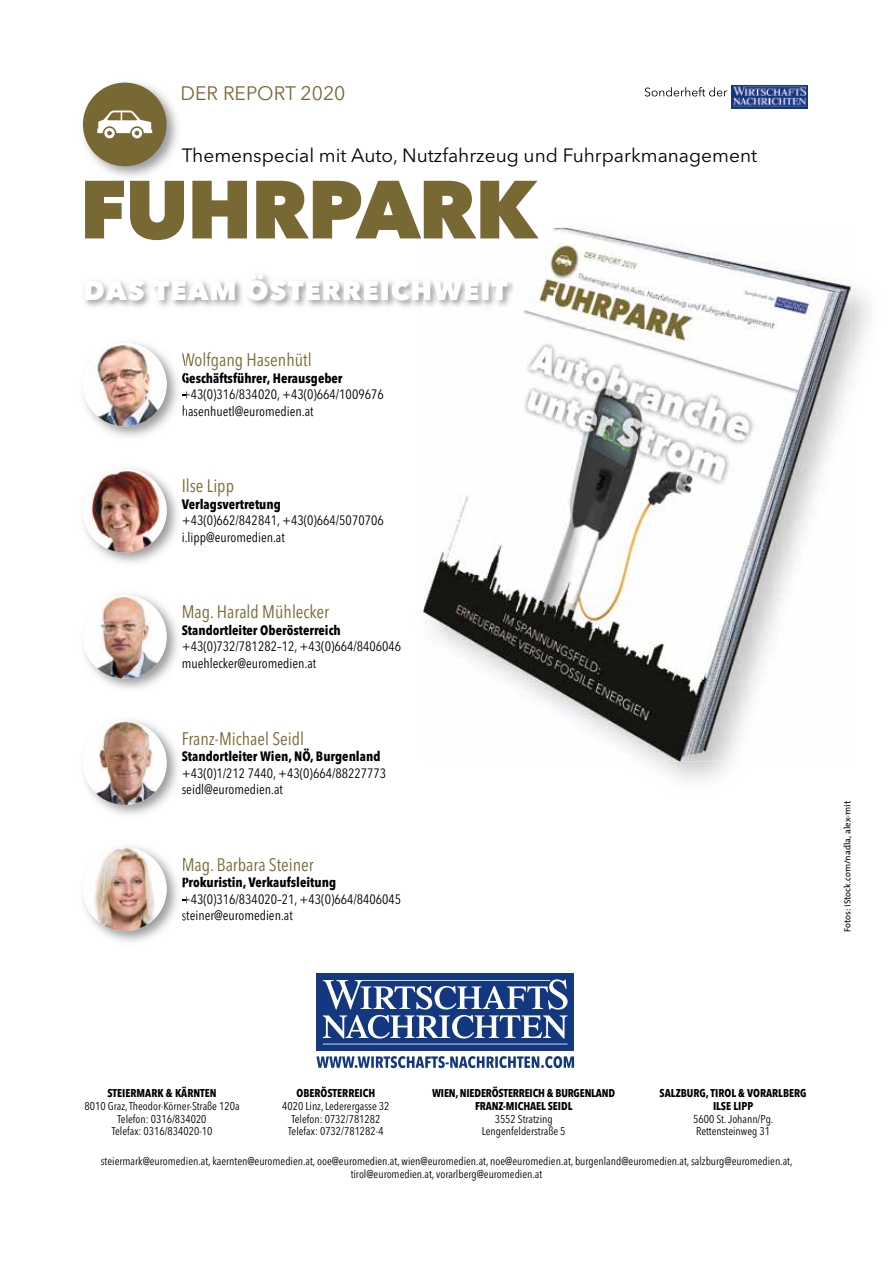
<style>
.page{position:relative;width:893px;height:1263px;background:#fff}
.page>*{position:absolute;margin:0;border:0;box-sizing:border-box;transform-origin:0 0}
.t1{font:800 27px "Avenir Next";letter-spacing:.035em;color:#fff}
.t2{font:19.35px "Avenir Next";color:#786934}
.t3{font:19.05px "Avenir Next";color:#000}
.t4{font:18px "Avenir Next Condensed";color:#786934}
.t5{font:13.5px/16.5px "Avenir Next Condensed";color:#000}
.t6{font:700 13.5px "Avenir Next Condensed";color:#000}
.t7{font:11.25px/12.8px "Avenir Next Condensed";color:#000;text-align:center}
.t8{font:700 11.25px/12.8px "Avenir Next Condensed";letter-spacing:-.005em;color:#000;text-align:center}
.t9{font:9px "T Mix";color:#000}
</style>
<div class="page">
<img style="left:423px;top:228px;width:427px;height:534px">
<img style="left:82px;top:82px;width:102px;height:99px">
<div style="left:83px;top:83px;width:84px;height:83px;background:#786934;border-radius:50%"></div>
<svg style="left:97px;top:110px;width:55px;height:28px"></svg>
<svg style="left:645px;top:87px;width:82px;height:10px"></svg>
<img style="left:732px;top:86px;width:76px;height:23px">
<svg style="left:85px;top:181px;width:454px;height:59px"></svg>
<img style="left:84px;top:267px;width:653px;height:62px">
<img style="left:101px;top:342px;width:85px;height:95px">
<svg style="left:182px;top:353px;width:4px;height:13px"></svg>
<svg style="left:182px;top:373px;width:4px;height:10px"></svg>
<svg style="left:183px;top:405px;width:3px;height:10px"></svg>
<img style="left:83px;top:345px;width:84px;height:81px">
<img style="left:102px;top:720px;width:76px;height:95px">
<img style="left:83px;top:721px;width:84px;height:84px">
<img style="left:101px;top:468px;width:77px;height:95px">
<img style="left:83px;top:471px;width:84px;height:81px">
<img style="left:102px;top:594px;width:76px;height:95px">
<img style="left:83px;top:596px;width:84px;height:83px">
<img style="left:101px;top:846px;width:85px;height:96px">
<svg style="left:183px;top:858px;width:3px;height:13px"></svg>
<svg style="left:183px;top:878px;width:3px;height:9px"></svg>
<svg style="left:182px;top:913px;width:4px;height:7px"></svg>
<img style="left:83px;top:847px;width:84px;height:84px">
<div style="left:316px;top:973px;width:258px;height:78px;background:#14387f"></div>
<svg style="left:323px;top:979px;width:245px;height:65px"></svg>
<svg style="left:316px;top:1056px;width:258px;height:12px"></svg>
<h2 class="t2" style="left:180px;top:77px;width:166px">DER REPORT 2020</h2>
<h3 class="t3" style="left:182px;top:139px;width:577px">Themenspecial mit Auto, Nutzfahrzeug und Fuhrparkmanagement</h3>
<h1 class="t1" style="left:84px;top:274px;width:426px">DAS TEAM ÖSTERREICHWEIT</h1>
<h3 class="t4" style="left:182px;top:344px;width:131px">Wolfgang Hasenhütl</h3>
<p class="t6" style="left:182px;top:369px;width:162px">Geschäftsführer, Herausgeber</p>
<p class="t5" style="left:182px;top:385px;width:203px">+43(0)316/834020, +43(0)664/1009676 hasenhuetl@euromedien.at</p>
<h3 class="t4" style="left:182px;top:470px;width:54px">Ilse Lipp</h3>
<p class="t6" style="left:182px;top:496px;width:101px">Verlagsvertretung</p>
<p class="t5" style="left:182px;top:512px;width:203px">+43(0)662/842841, +43(0)664/5070706 i.lipp@euromedien.at</p>
<h3 class="t4" style="left:182px;top:597px;width:149px">Mag. Harald Mühlecker</h3>
<p class="t6" style="left:182px;top:622px;width:161px">Standortleiter Oberösterreich</p>
<p class="t5" style="left:182px;top:638px;width:221px">+43(0)732/781282–12, +43(0)664/8406046 muehlecker@euromedien.at</p>
<h3 class="t4" style="left:182px;top:723px;width:124px">Franz-Michael Seidl</h3>
<p class="t6" style="left:182px;top:748px;width:200px">Standortleiter Wien, NÖ, Burgenland</p>
<p class="t5" style="left:182px;top:764px;width:206px">+43(0)1/212 7440, +43(0)664/88227773 seidl@euromedien.at</p>
<h3 class="t4" style="left:182px;top:849px;width:134px">Mag. Barbara Steiner</h3>
<p class="t6" style="left:182px;top:874px;width:156px">Prokuristin, Verkaufsleitung</p>
<p class="t5" style="left:182px;top:890px;width:221px">+43(0)316/834020–21, +43(0)664/8406045 steiner@euromedien.at</p>
<p class="t9" style="left:840px;top:932px;width:132px;rotate:-90deg">Fotos: iStock.com/nadla, alex-mit</p>
<p class="t8" style="left:107px;top:1087px;width:111px">STEIERMARK &amp; KÄRNTEN</p>
<p class="t7" style="left:85px;top:1099px;width:156px">8010 Graz,Theodor-Körner-Straße 120a<br>Telefon: 0316/834020<br>Telefax: 0316/834020-10</p>
<p class="t8" style="left:296px;top:1087px;width:80px">OBERÖSTERREICH</p>
<p class="t7" style="left:282px;top:1099px;width:109px">4020 Linz, Lederergasse 32<br>Telefon: 0732/781282<br>Telefax: 0732/781282-4</p>
<p class="t8" style="left:432px;top:1087px;width:184px">WIEN,NIEDERÖSTERREICH &amp; BURGENLAND<br>FRANZ-MICHAEL SEIDL</p>
<p class="t7" style="left:482px;top:1112px;width:85px">3552 Stratzing<br>Lengenfelderstraße 5</p>
<p class="t8" style="left:660px;top:1087px;width:148px">SALZBURG, TIROL &amp; VORARLBERG<br>ILSE LIPP</p>
<p class="t7" style="left:693px;top:1112px;width:82px;text-align:left">5600 St.Johann/Pg.<br>Rettensteinweg 31</p>
<p class="t7" style="left:101px;top:1154px;width:693px">steiermark@euromedien.at, kaernten@euromedien.at, ooe@euromedien.at, wien@euromedien.at, noe@euromedien.at, burgenland@euromedien.at, salzburg@euromedien.at, tirol@euromedien.at, vorarlberg@euromedien.at</p>
</div>
